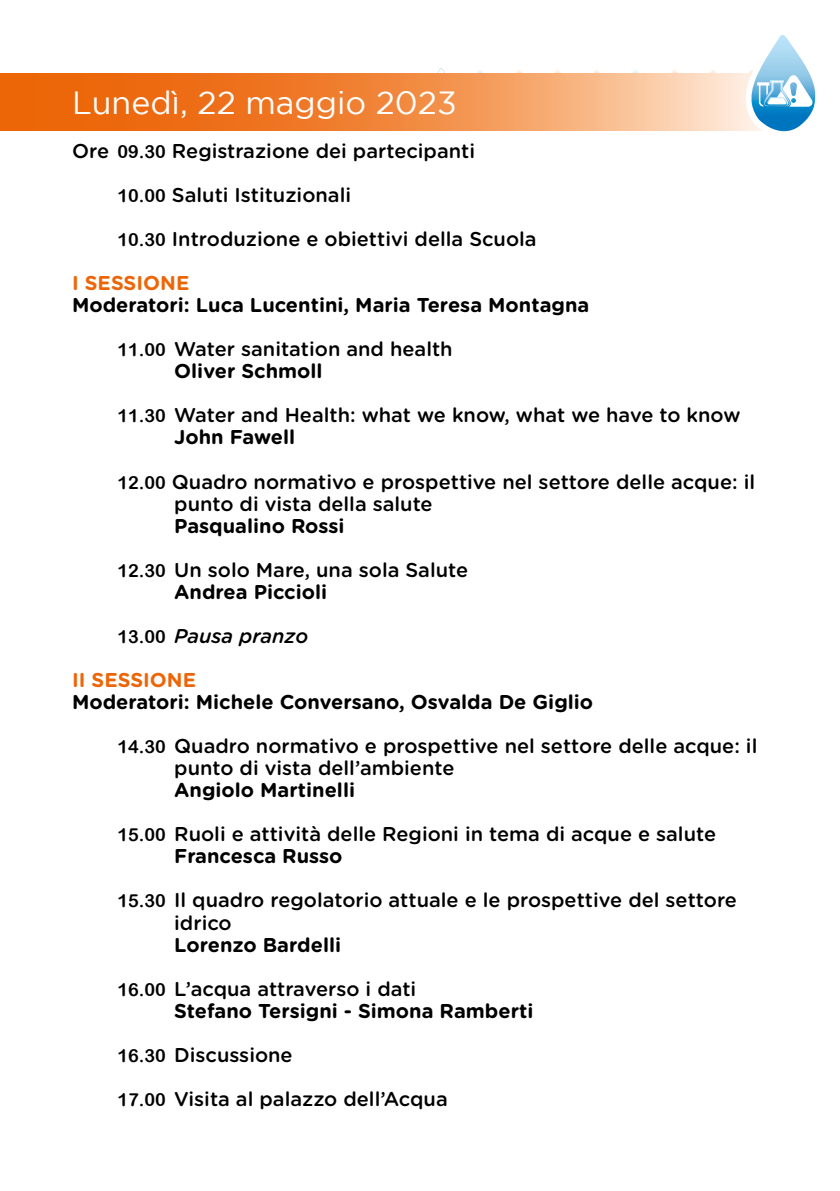
<style>
.page{position:relative;width:840px;height:1191px;background:#fff}
.page>*{position:absolute;margin:0;border:0;box-sizing:border-box;transform-origin:0 0}
.t1{font:32px "Gotham";color:#fff}
.t2{font:500 20px/22px "Gotham Rounded";color:#000}
.t3{font:700 20px/22px "Gotham Rounded";color:#000}
.t4{font:700 20px "Gotham Rounded";color:#ec6608}
.t5{font:italic 500 20px "Gotham Rounded";color:#000}
.s1{font-family:"Arial Rounded MT Bold";font-weight:400;font-size:18px}
.s2{font-weight:700}
.s3{font-family:"Arial Rounded MT Bold";font-weight:400;font-style:normal;font-size:18px}
.s4{font-weight:500}
</style>
<div class="page">
<img style="left:427px;top:68px;width:28px;height:6px">
<svg style="left:466px;top:70px;width:28px;height:4px"></svg>
<svg style="left:504px;top:70px;width:28px;height:4px"></svg>
<svg style="left:699px;top:70px;width:28px;height:4px"></svg>
<svg style="left:543px;top:70px;width:28px;height:4px"></svg>
<svg style="left:621px;top:70px;width:28px;height:4px"></svg>
<svg style="left:582px;top:70px;width:28px;height:4px"></svg>
<svg style="left:660px;top:70px;width:28px;height:4px"></svg>
<svg style="left:0;top:74px;width:737px;height:56px;background:#f28f4a"></svg>
<svg style="left:737px;top:35px;width:79px;height:97px"></svg>
<h1 class="t1" style="left:72px;top:85px;width:386px">Lunedì, 22 maggio 2023</h1>
<p class="t2" style="left:72px;top:139px;width:404px">Ore <span class="s1">09.30</span> Registrazione dei partecipanti</p>
<p class="t2" style="left:117px;top:183px;width:235px"><span class="s1">10.00</span> Saluti Istituzionali</p>
<p class="t2" style="left:117px;top:227px;width:420px"><span class="s1">10.30</span> Introduzione e obiettivi della Scuola</p>
<p class="t4" style="left:72px;top:268px;width:119px">I SESSIONE</p>
<p class="t3" style="left:72px;top:293px;width:518px">Moderatori: Luca Lucentini, Maria Teresa Montagna</p>
<p class="t2" style="left:174px;top:337px;width:280px;text-indent:-57px"><span class="s1">11.00</span> Water sanitation and health<br><span class="s2">Oliver Schmoll</span></p>
<p class="t2" style="left:174px;top:403px;width:567px;text-indent:-57px"><span class="s1">11.30</span> Water and Health: what we know, what we have to know<br><span class="s2">John Fawell</span></p>
<p class="t2" style="left:174px;top:469px;width:582px;text-indent:-57px"><span class="s1">12.00</span> Quadro normativo e prospettive nel settore delle acque: il punto di vista della salute</p>
<p class="t3" style="left:174px;top:514px;width:172px">Pasqualino Rossi</p>
<p class="t2" style="left:174px;top:558px;width:295px;text-indent:-57px"><span class="s1">12.30</span> Un solo Mare, una sola Salute<br><span class="s2">Andrea Piccioli</span></p>
<p class="t5" style="left:117px;top:621px;width:192px"><span class="s3">13.00</span> Pausa pranzo</p>
<p class="t4" style="left:72px;top:665px;width:125px">II SESSIONE</p>
<p class="t3" style="left:72px;top:690px;width:522px">Moderatori: Michele Conversano, Osvalda De Giglio</p>
<p class="t2" style="left:174px;top:734px;width:584px;text-indent:-57px"><span class="s1">14.30</span> Quadro normativo e prospettive nel settore delle acque: il punto di vista dell’ambiente</p>
<p class="t3" style="left:174px;top:778px;width:182px">Angiolo Martinelli</p>
<p class="t2" style="left:174px;top:822px;width:543px;text-indent:-57px"><span class="s1">15.00</span> Ruoli e attività delle Regioni in tema di acque e salute<br><span class="s2">Francesca Russo</span></p>
<p class="t2" style="left:174px;top:888px;width:564px;text-indent:-57px"><span class="s1">15.30</span> Il quadro regolatorio attuale e le prospettive del settore idrico</p>
<p class="t3" style="left:174px;top:932px;width:168px">Lorenzo Bardelli</p>
<p class="t3" style="left:174px;top:976px;width:360px;text-indent:-57px"><span class="s1">16.00</span> <span class="s4">L’acqua attraverso i dati<br></span>Stefano Tersigni - Simona Ramberti</p>
<p class="t2" style="left:117px;top:1043px;width:177px"><span class="s1">16.30</span> Discussione</p>
<p class="t2" style="left:117px;top:1087px;width:331px"><span class="s1">17.00</span> Visita al palazzo dell’Acqua</p>
</div>
